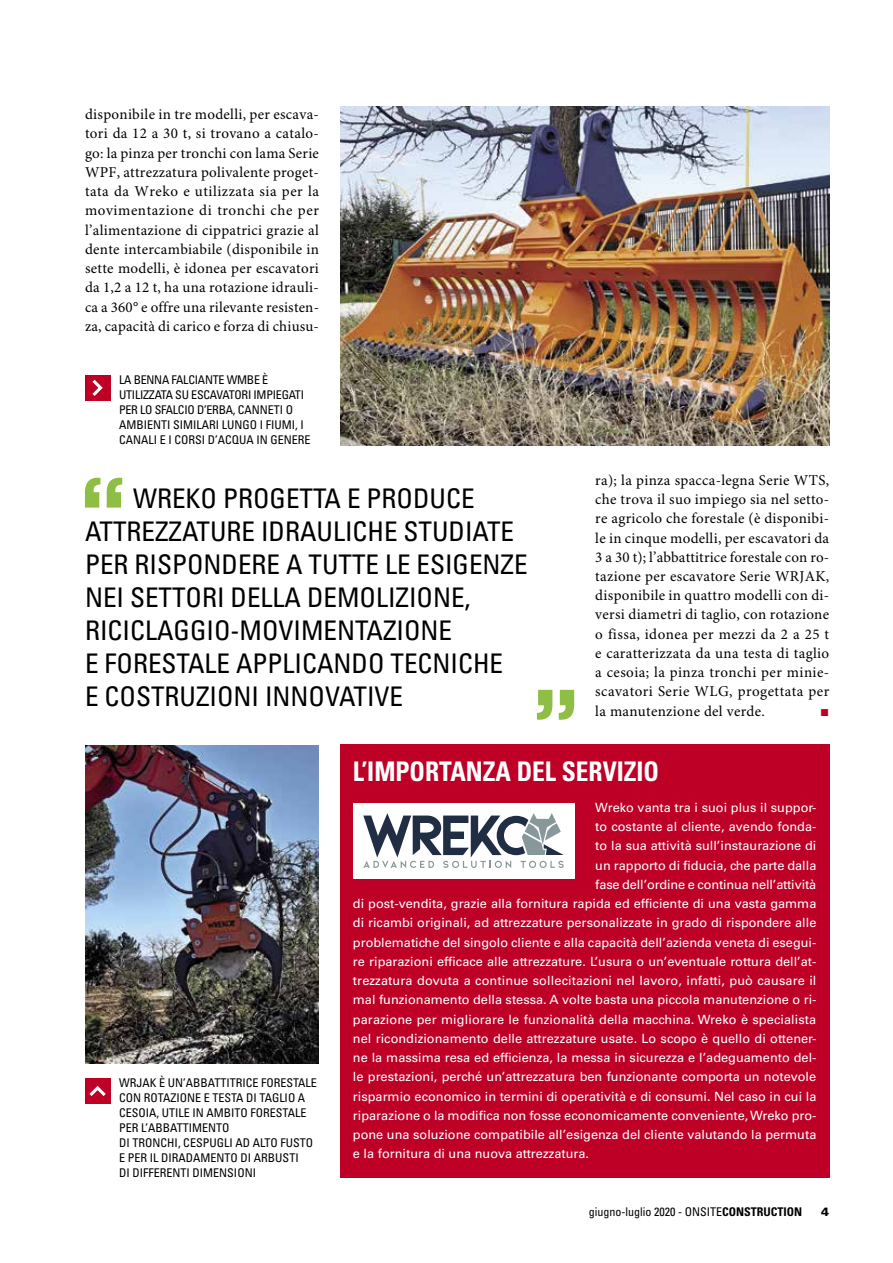
<style>
.page{position:relative;width:893px;height:1263px;background:#fff}
.page>*{position:absolute;margin:0;border:0;box-sizing:border-box;transform-origin:0 0}
.t1{font:700 128.25px "Eurostile";color:#8fbe45}
.t2{font:condensed 27px/33px "Univers LT Std";color:#000}
.t3{font:700 condensed 27px "Univers LT Std";color:#fff;scale:.94 1}
.t4{font:15px/19.2px "Minion Pro";letter-spacing:.015em;color:#000;text-align:justify}
.t5{font:15px "Arial";color:#be0027}
.t6{font:12.75px "Univers LT Std";color:#fff}
.t7{font:condensed 12px/15px "Univers LT Std";color:#000}
.t8{font:condensed 12px/15px "Univers LT Std";letter-spacing:-.02em;color:#000}
.t9{font:900 12px "Univers LT Std";color:#000}
.s1{font-weight:700}
</style>
<div class="page">
<div style="left:340px;top:744px;width:489px;height:434px;background:#be0027"></div>
<div style="left:353px;top:803px;width:221px;height:75px;background:#fff"></div>
<svg style="left:363px;top:813px;width:201px;height:55px"></svg>
<img style="left:340px;top:107px;width:489px;height:338px">
<div style="left:85px;top:375px;width:25px;height:25px;background:#be0027"></div>
<svg style="left:92px;top:380px;width:11px;height:16px"></svg>
<img style="left:85px;top:745px;width:234px;height:318px">
<div style="left:85px;top:1078px;width:25px;height:25px;background:#be0027"></div>
<svg style="left:89px;top:1086px;width:17px;height:10px"></svg>
<p class="t4" style="left:85px;top:105px;width:235px">disponibile in tre modelli, per escava&shy;tori da 12 a 30 t, si trovano a catalo&shy;go: la pinza per tronchi con lama Serie WPF, attrezzatura polivalente proget&shy;tata da Wreko e utilizzata sia per la movimentazione di tronchi che per l’alimentazione di cippatrici grazie al dente intercambiabile (disponibile in sette modelli, è idonea per escavatori da 1,2 a 12 t, ha una rotazione idrauli&shy;ca a 360° e offre una rilevante resisten&shy;za, capacità di carico e forza di chiusu-</p>
<p class="t8" style="left:119px;top:372px;width:193px">LA BENNA FALCIANTE WMBE È<br>UTILIZZATA SU ESCAVATORI IMPIEGATI<br>PER LO SFALCIO D’ERBA, CANNETI O<br>AMBIENTI SIMILARI LUNGO I FIUMI, I<br>CANALI E I CORSI D’ACQUA IN GENERE</p>
<h1 class="t1" style="left:80px;top:453px;width:50px">“</h1>
<h2 class="t2" style="left:85px;top:481px;width:444px;text-indent:48px">WREKO PROGETTA E PRODUCE<br>ATTREZZATURE IDRAULICHE STUDIATE<br>PER RISPONDERE A TUTTE LE ESIGENZE<br>NEI SETTORI DELLA DEMOLIZIONE,<br>RICICLAGGIO-MOVIMENTAZIONE<br>E FORESTALE APPLICANDO TECNICHE<br>E COSTRUZIONI INNOVATIVE</h2>
<h1 class="t1" style="left:579px;top:744px;width:50px;rotate:-180deg">“</h1>
<p class="t4" style="left:595px;top:471px;width:235px">ra); la pinza spacca-legna Serie WTS, che trova il suo impiego sia nel setto&shy;re agricolo che forestale (è disponibi&shy;le in cinque modelli, per escavatori da 3 a 30 t); l’abbattitrice forestale con ro&shy;tazione per escavatore Serie WRJAK, disponibile in quattro modelli con di&shy;versi diametri di taglio, con rotazione o fissa, idonea per mezzi da 2 a 25 t e caratterizzata da una testa di taglio a cesoia; la pinza tronchi per minie&shy;scavatori Serie WLG, progettata per la manutenzione del verde.</p>
<p class="t5" style="left:820px;top:701px;width:11px">■</p>
<p class="t7" style="left:119px;top:1075px;width:199px">WRJAK È UN’ABBATTITRICE FORESTALE<br>CON ROTAZIONE E TESTA DI TAGLIO A<br>CESOIA, UTILE IN AMBITO FORESTALE<br>PER L’ABBATTIMENTO<br>DI TRONCHI, CESPUGLI AD ALTO FUSTO<br>E PER IL DIRADAMENTO DI ARBUSTI<br>DI DIFFERENTI DIMENSIONI</p>
<h2 class="t3" style="left:353px;top:754px;width:327px">L’IMPORTANZA DEL SERVIZIO</h2>
<p class="t6" style="left:595px;top:800px;width:223px">Wreko vanta tra i suoi plus il suppor-</p>
<p class="t6" style="left:595px;top:819px;width:223px">to costante al cliente, avendo fonda-</p>
<p class="t6" style="left:595px;top:838px;width:223px">to la sua attività sull’instaurazione di</p>
<p class="t6" style="left:595px;top:857px;width:223px">un rapporto di fiducia, che parte dalla</p>
<p class="t6" style="left:595px;top:877px;width:223px">fase dell’ordine e continua nell’attività</p>
<p class="t6" style="left:353px;top:896px;width:465px">di post-vendita, grazie alla fornitura rapida ed efficiente di una vasta gamma</p>
<p class="t6" style="left:353px;top:915px;width:465px">di ricambi originali, ad attrezzature personalizzate in grado di rispondere alle</p>
<p class="t6" style="left:353px;top:934px;width:465px">problematiche del singolo cliente e alla capacità dell’azienda veneta di esegui-</p>
<p class="t6" style="left:353px;top:954px;width:465px">re riparazioni efficace alle attrezzature. L’usura o un’eventuale rottura dell’at-</p>
<p class="t6" style="left:353px;top:973px;width:465px">trezzatura dovuta a continue sollecitazioni nel lavoro, infatti, può causare il</p>
<p class="t6" style="left:353px;top:992px;width:465px">mal funzionamento della stessa. A volte basta una piccola manutenzione o ri-</p>
<p class="t6" style="left:353px;top:1011px;width:465px">parazione per migliorare le funzionalità della macchina. Wreko è specialista</p>
<p class="t6" style="left:353px;top:1031px;width:465px">nel ricondizionamento delle attrezzature usate. Lo scopo è quello di ottener-</p>
<p class="t6" style="left:353px;top:1050px;width:465px">ne la massima resa ed efficienza, la messa in sicurezza e l’adeguamento del-</p>
<p class="t6" style="left:353px;top:1069px;width:465px">le prestazioni, perché un’attrezzatura ben funzionante comporta un notevole</p>
<p class="t6" style="left:353px;top:1088px;width:465px">risparmio economico in termini di operatività e di consumi. Nel caso in cui la</p>
<p class="t6" style="left:353px;top:1108px;width:465px">riparazione o la modifica non fosse economicamente conveniente, Wreko pro-</p>
<p class="t6" style="left:353px;top:1127px;width:465px">pone una soluzione compatibile all’esigenza del cliente valutando la permuta</p>
<p class="t6" style="left:353px;top:1146px;width:238px">e la fornitura di una nuova attrezzatura.</p>
<p class="t7" style="left:589px;top:1204px;width:215px">giugno-luglio 2020 - ONSITE<span class="s1">CONSTRUCTION</span></p>
<p class="t9" style="left:821px;top:1204px;width:10px">4</p>
</div>
